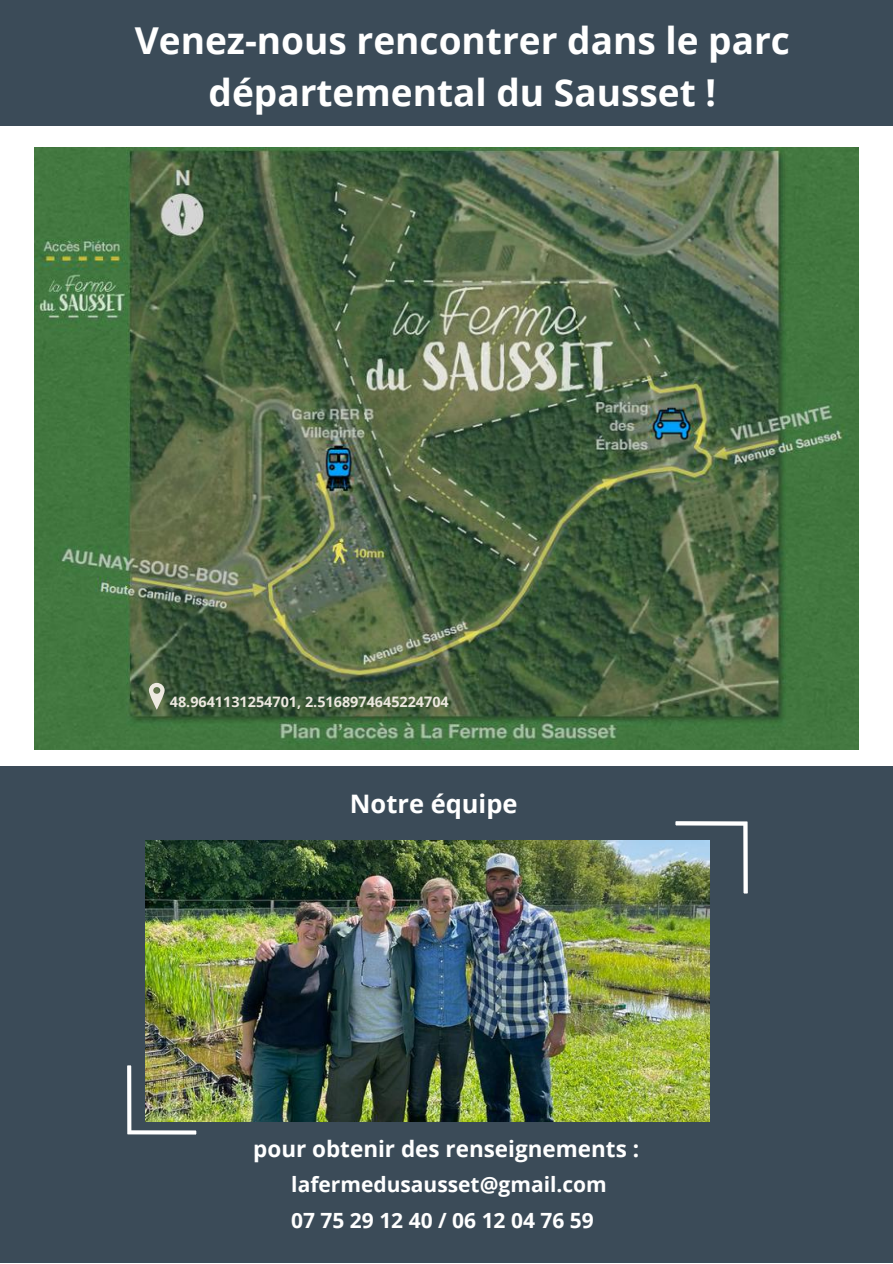
<style>
.page{position:relative;width:893px;height:1264px;background:#fff}
.page>*{position:absolute;margin:0;border:0;box-sizing:border-box;transform-origin:0 0}
.t1{font:700 37.05px/51.8px "Open Sans";color:#fff;text-align:center}
.t2{font:700 25.5px "Open Sans";color:#fff}
.t3{font:700 22.5px "Open Sans";color:#fff}
.t4{font:700 21px "Open Sans";color:#fff}
.t5{font:700 14.4px "Open Sans";color:#ede9e0}
</style>
<div class="page">
<div style="left:0;top:0;width:892px;height:126px;background:#3b4b58"></div>
<img style="left:35px;top:148px;width:823px;height:601px">
<div style="left:0;top:766px;width:892px;height:496px;background:#3b4b58"></div>
<img style="left:146px;top:840px;width:563px;height:281px">
<svg style="left:673px;top:821px;width:75px;height:74px"></svg>
<img style="left:127px;top:1063px;width:71px;height:72px">
<svg style="left:149px;top:683px;width:16px;height:26px"></svg>
<p class="t1" style="left:135px;top:14px;width:656px">Venez-nous rencontrer dans le parc départemental du Sausset !</p>
<p class="t5" style="left:170px;top:691px;width:280px">48.9641131254701, 2.5168974645224704</p>
<p class="t2" style="left:350px;top:785px;width:169px">Notre équipe</p>
<p class="t3" style="left:253px;top:1133px;width:387px">pour obtenir des renseignements :</p>
<p class="t4" style="left:291px;top:1169px;width:317px">lafermedusausset@gmail.com</p>
<p class="t4" style="left:291px;top:1205px;width:304px">07 75 29 12 40 / 06 12 04 76 59</p>
</div>
